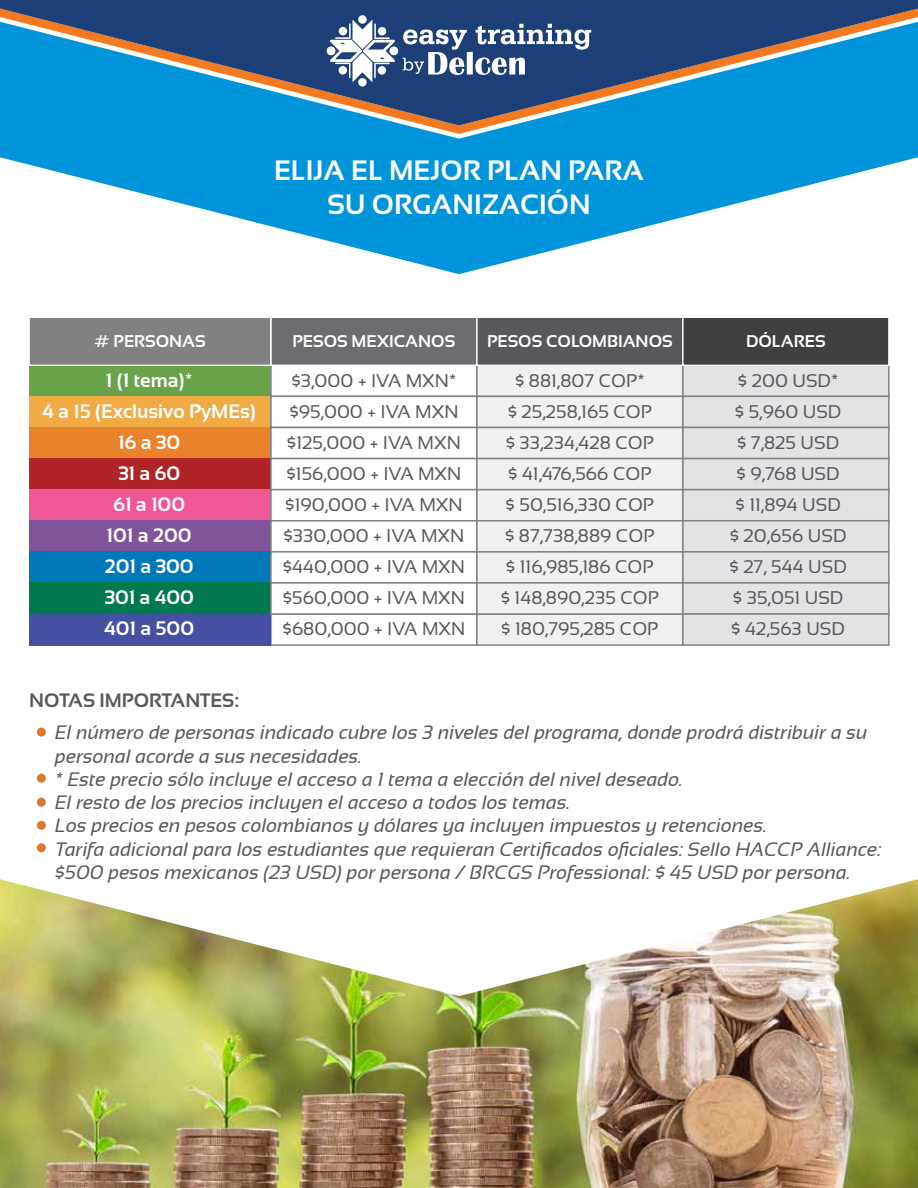
<style>
.page{position:relative;width:918px;height:1188px;background:#fff}
.page>*{position:absolute;margin:0;border:0;box-sizing:border-box;transform-origin:0 0}
.t1{font:700 28.05px/33.6px "Sansation";color:#fff;text-align:center}
.t2{font:700 19.5px/31px "Sansation";color:#fff;text-align:center}
.t3{font:italic 19.35px/23.2px "Sansation";color:#5a595a}
.t4{font:700 19.35px "Sansation";color:#5a595a}
.t5{font:18.3px/31px "Sansation";color:#57585b;text-align:center}
.t6{font:700 16.95px "Sansation";color:#fff}
</style>
<div class="page">
<img style="left:0;top:996px;width:918px;height:192px">
<svg style="left:0;top:773px;width:918px;height:223px"></svg>
<div style="left:270px;top:613px;width:208px;height:33px;background:#fff;border:2px solid #808284"></div>
<div style="left:476px;top:613px;width:208px;height:33px;background:#f0f1f1;border:2px solid #808284"></div>
<div style="left:29px;top:365px;width:242px;height:31px;background:#68a249"></div>
<div style="left:29px;top:396px;width:242px;height:31px;background:#f1ab44"></div>
<div style="left:29px;top:427px;width:242px;height:32px;background:#ea812b"></div>
<div style="left:29px;top:459px;width:242px;height:31px;background:#b02427"></div>
<div style="left:29px;top:490px;width:242px;height:31px;background:#ef5796"></div>
<div style="left:29px;top:521px;width:242px;height:31px;background:#80549a"></div>
<div style="left:29px;top:552px;width:242px;height:31px;background:#0079b8"></div>
<div style="left:29px;top:583px;width:242px;height:31px;background:#00794f"></div>
<div style="left:29px;top:614px;width:242px;height:31px;background:#4550a2"></div>
<div style="left:270px;top:365px;width:208px;height:32px;background:#fff;border:2px solid #808284"></div>
<div style="left:270px;top:396px;width:208px;height:32px;background:#fff;border:2px solid #808284"></div>
<div style="left:270px;top:427px;width:208px;height:32px;background:#fff;border:2px solid #808284"></div>
<div style="left:270px;top:458px;width:208px;height:32px;background:#fff;border:2px solid #808284"></div>
<div style="left:270px;top:489px;width:208px;height:32px;background:#fff;border:2px solid #808284"></div>
<div style="left:270px;top:520px;width:208px;height:33px;background:#fff;border:2px solid #808284"></div>
<div style="left:270px;top:551px;width:208px;height:33px;background:#fff;border:2px solid #808284"></div>
<div style="left:270px;top:582px;width:208px;height:33px;background:#fff;border:2px solid #808284"></div>
<div style="left:270px;top:317px;width:208px;height:49px;background:#6c6d70;border:1px solid #fff"></div>
<div style="left:28px;top:317px;width:243px;height:49px;background:#818183;border:1px solid #fff"></div>
<div style="left:476px;top:365px;width:208px;height:32px;background:#f0f1f1;border:2px solid #808284"></div>
<div style="left:476px;top:396px;width:208px;height:32px;background:#f0f1f1;border:2px solid #808284"></div>
<div style="left:476px;top:427px;width:208px;height:32px;background:#f0f1f1;border:2px solid #808284"></div>
<div style="left:476px;top:458px;width:208px;height:32px;background:#f0f1f1;border:2px solid #808284"></div>
<div style="left:476px;top:489px;width:208px;height:32px;background:#f0f1f1;border:2px solid #808284"></div>
<div style="left:476px;top:520px;width:208px;height:33px;background:#f0f1f1;border:2px solid #808284"></div>
<div style="left:476px;top:551px;width:208px;height:33px;background:#f0f1f1;border:2px solid #808284"></div>
<div style="left:476px;top:582px;width:208px;height:33px;background:#f0f1f1;border:2px solid #808284"></div>
<div style="left:476px;top:317px;width:208px;height:49px;background:#57585b;border:1px solid #fff"></div>
<div style="left:682px;top:365px;width:208px;height:32px;background:#e2e3e4;border:2px solid #808284"></div>
<div style="left:682px;top:396px;width:208px;height:32px;background:#e2e3e4;border:2px solid #808284"></div>
<div style="left:682px;top:427px;width:208px;height:32px;background:#e2e3e4;border:2px solid #808284"></div>
<div style="left:682px;top:458px;width:208px;height:32px;background:#e2e3e4;border:2px solid #808284"></div>
<div style="left:682px;top:489px;width:208px;height:32px;background:#e2e3e4;border:2px solid #808284"></div>
<div style="left:682px;top:520px;width:208px;height:33px;background:#e2e3e4;border:2px solid #808284"></div>
<div style="left:682px;top:551px;width:208px;height:33px;background:#e2e3e4;border:2px solid #808284"></div>
<div style="left:682px;top:582px;width:208px;height:33px;background:#e2e3e4;border:2px solid #808284"></div>
<div style="left:682px;top:613px;width:208px;height:33px;background:#e2e3e4;border:2px solid #808284"></div>
<div style="left:682px;top:317px;width:208px;height:49px;background:#403f41;border:1px solid #fff"></div>
<div style="left:37px;top:728px;width:9px;height:9px;background:#e0782e;border-radius:50%"></div>
<div style="left:37px;top:843px;width:9px;height:9px;background:#e0782e;border-radius:50%"></div>
<div style="left:37px;top:774px;width:9px;height:9px;background:#e0782e;border-radius:50%"></div>
<div style="left:37px;top:798px;width:9px;height:9px;background:#e0782e;border-radius:50%"></div>
<div style="left:37px;top:821px;width:9px;height:9px;background:#e0782e;border-radius:50%"></div>
<div style="left:0;top:0;width:918px;height:22px;background:#1c3f78"></div>
<div style="left:358px;top:15px;width:9px;height:9px;background:#fff;border-radius:50%"></div>
<svg style="left:330px;top:20px;width:65px;height:2px"></svg>
<svg style="left:0;top:22px;width:918px;height:252px;fill:#0095da"></svg>
<h1 class="t1" style="left:274px;top:154px;width:371px">ELIJA EL MEJOR PLAN PARA<br>SU ORGANIZACIÓN</h1>
<p class="t6" style="left:94px;top:331px;width:113px"># PERSONAS</p>
<p class="t6" style="left:746px;top:331px;width:81px">DÓLARES</p>
<p class="t6" style="left:293px;top:331px;width:164px">PESOS MEXICANOS</p>
<p class="t6" style="left:487px;top:331px;width:187px">PESOS COLOMBIANOS</p>
<p class="t2" style="left:42px;top:365px;width:215px">1 (1 tema)*<br>4 a 15 (Exclusivo PyMEs)<br>16 a 30<br>31 a 60<br>61 a 100<br>101 a 200<br>201 a 300<br>301 a 400<br>401 a 500</p>
<p class="t5" style="left:283px;top:365px;width:184px">$3,000 + IVA MXN* $95,000 + IVA MXN $125,000 + IVA MXN $156,000 + IVA MXN $190,000 + IVA MXN $330,000 + IVA MXN $440,000 + IVA MXN $560,000 + IVA MXN $680,000 + IVA MXN</p>
<p class="t4" style="left:29px;top:689px;width:211px">NOTAS IMPORTANTES:</p>
<p class="t5" style="left:501px;top:365px;width:160px">$ 881,807 COP*<br>$ 25,258,165 COP $ 33,234,428 COP $ 41,476,566 COP<br>$ 50,516,330 COP $ 87,738,889 COP $ 116,985,186 COP $ 148,890,235 COP $ 180,795,285 COP</p>
<p class="t5" style="left:729px;top:365px;width:119px">$ 200 USD*<br>$ 5,960 USD $ 7,825 USD<br>$ 9,768 USD<br>$ 11,894 USD $ 20,656 USD $ 27, 544 USD $ 35,051 USD $ 42,563 USD</p>
<p class="t3" style="left:55px;top:721px;width:828px">El número de personas indicado cubre los 3 niveles del programa, donde prodrá distribuir a su personal acorde a sus necesidades.<br>* Este precio sólo incluye el acceso a 1 tema a elección del nivel deseado.<br>El resto de los precios incluyen el acceso a todos los temas.<br>Los precios en pesos colombianos y dólares ya incluyen impuestos y retenciones.<br>Tarifa adicional para los estudiantes que requieran Certificados oficiales: Sello HACCP Alliance: $500 pesos mexicanos (23 USD) por persona / BRCGS Professional: $ 45 USD por persona.</p>
</div>
